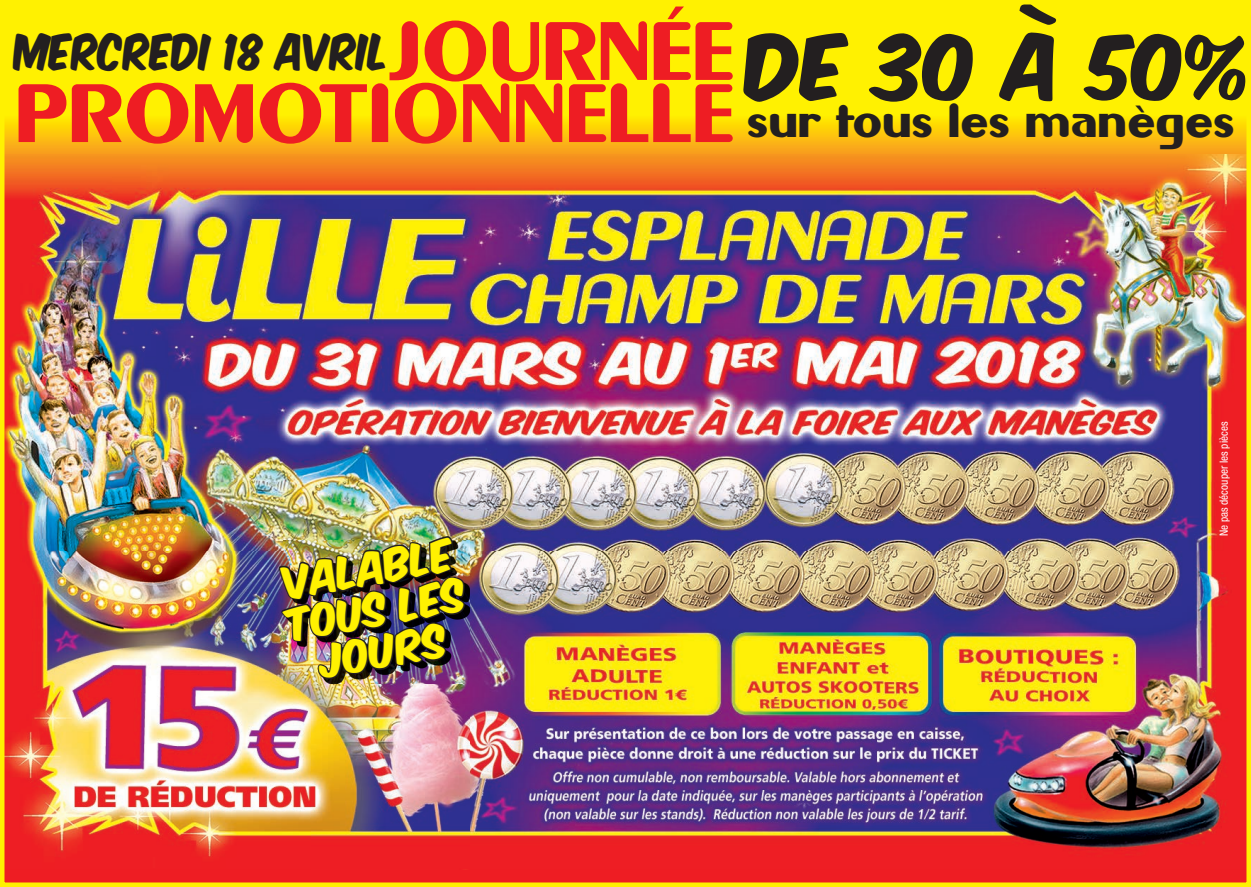
<style>
.page{position:relative;width:1251px;height:887px;background:#fff}
.page>*{position:absolute;margin:0;border:0;box-sizing:border-box;transform-origin:0 0}
.t1{font:76.73px "Komika Axis";color:#231f20}
.t2{font:74.25px "Gilgongo";color:#ee1d23}
.t3{font:42.3px "Komika Axis";color:#231f20;scale:.89 1}
.t4{font:40.5px "Gilgongo";color:#231f20}
.t5{font:38.48px/41.9px "Komika Axis";color:#fff101;text-align:center}
.t6{font:condensed 11.25px "Helvetica Neue";color:#fff}
.s1{font-size:74.25px;color:#ee1d23}
</style>
<div class="page">
<img style="left:0;top:0;width:1250px;height:887px">
<h1 class="t1" style="left:746px;top:28px;width:509px">DE 30 À 50%</h1>
<h2 class="t2" style="left:388px;top:-1px;width:347px">JOURNÉE</h2>
<p class="t4" style="left:15px;top:93px;width:1220px"><span class="s1">PROMOTIONNELLE</span> sur tous les manèges</p>
<p class="t3" style="left:15px;top:30px;width:421px">MERCREDI 18 AVRIL</p>
<p class="t5" style="left:276px;top:566px;width:182px;rotate:-10deg">VALABLE<br>TOUS LES<br>JOURS</p>
<p class="t6" style="left:1217px;top:536px;width:116px;rotate:-90deg">Ne pas découper les pièces</p>
</div>
